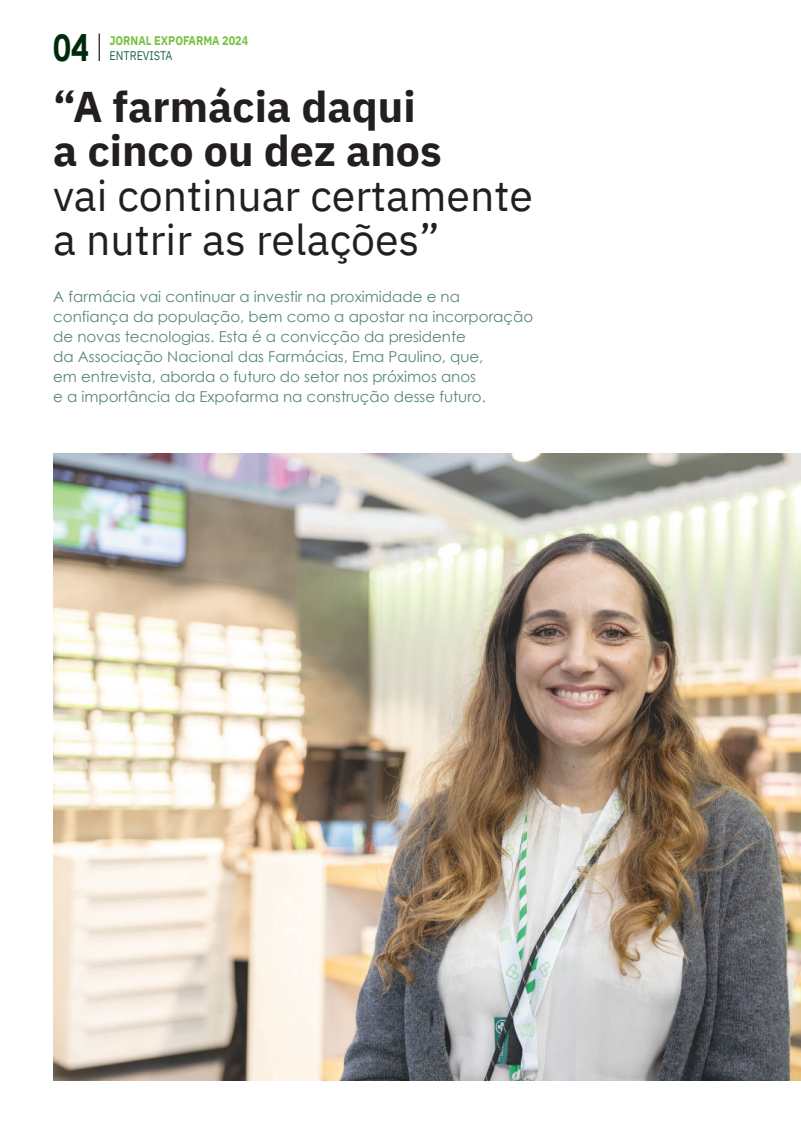
<style>
.page{position:relative;width:801px;height:1134px;background:#fff}
.page>*{position:absolute;margin:0;border:0;box-sizing:border-box;transform-origin:0 0}
.t1{font:42.88px/44.5px "IBM Plex Sans";color:#231f20}
.t2{font:700 42.88px/44.5px "IBM Plex Sans";color:#231f20}
.t3{font:700 36.75px "Century Gothic";color:#002b0b;scale:.87 1}
.t4{font:15px/20px "Century Gothic";color:#598a72}
.t5{font:700 12.5px "IBM Plex Sans";color:#79c142;scale:.87 1}
.t6{font:12.5px "IBM Plex Sans";color:#1c6749;scale:.87 1}
</style>
<div class="page">
<svg style="left:99px;top:33px;width:1px;height:28px"></svg>
<img style="left:53px;top:454px;width:748px;height:627px">
<h2 class="t3" style="left:53px;top:20px;width:43px">04</h2>
<p class="t5" style="left:109px;top:30px;width:161px">JORNAL EXPOFARMA 2024</p>
<p class="t6" style="left:109px;top:46px;width:74px">ENTREVISTA</p>
<h1 class="t2" style="left:53px;top:81px;width:390px">“A farmácia daqui a cinco ou dez anos</h1>
<h1 class="t1" style="left:53px;top:170px;width:481px">vai continuar certamente a nutrir as relações”</h1>
<p class="t4" style="left:53px;top:286px;width:481px">A farmácia vai continuar a investir na proximidade e na confiança da população, bem como a apostar na incorporação de novas tecnologias. Esta é a convicção da presidente<br>da Associação Nacional das Farmácias, Ema Paulino, que,<br>em entrevista, aborda o futuro do setor nos próximos anos<br>e a importância da Expofarma na construção desse futuro.</p>
</div>
